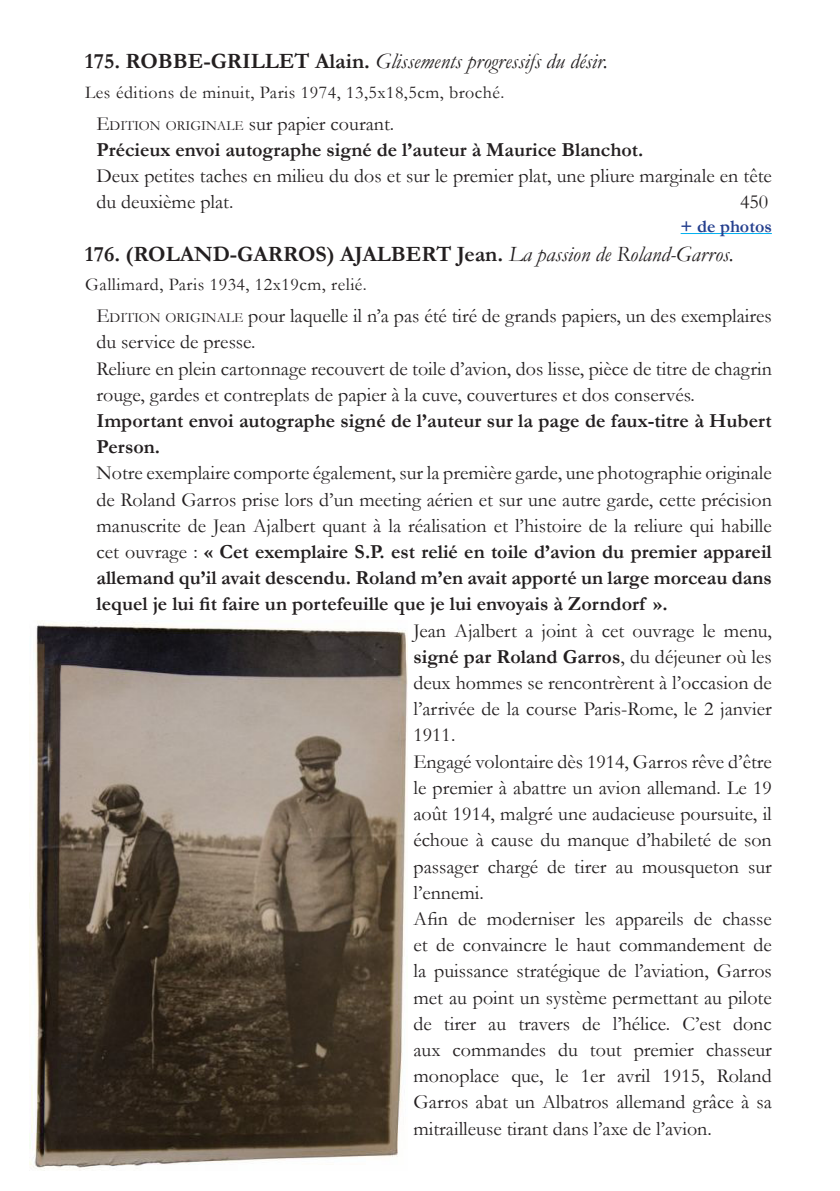
<style>
.page{position:relative;width:840px;height:1191px;background:#fff}
.page>*{position:absolute;margin:0;border:0;box-sizing:border-box;transform-origin:0 0}
.t1{font:700 22px "Garamond";color:#231f20}
.t2{font:italic 22px "Garamond";color:#231f20}
.t3{font:20px/26.2px "Garamond";color:#231f20}
.t4{font:700 20px/26.2px "Garamond";color:#231f20}
.t5{font:18px "Garamond";letter-spacing:.025em;color:#231f20}
.t6{font:700 18px "Garamond";color:#253f8e}
.s1{font-weight:700;font-style:normal}
.s2{font-weight:400}
.s3{font-weight:400;font-size:14px}
.s4{font-weight:400;font-style:italic}
.s5{font-style:inherit}
.s6{font-size:14px}
.s7{font-weight:700}
</style>
<div class="page">
<hr style="left:680px;top:233px;width:91px;height:1px;background:#00b0f0">
<img style="left:29px;top:620px;width:378px;height:550px">
<p class="t2" style="left:85px;top:47px;width:524px"><span class="s1">175. ROBBE-GRILLET Alain.</span> Glissements progressifs du désir.</p>
<p class="t5" style="left:85px;top:80px;width:420px">Les éditions de minuit, Paris 1974, 13,5x18,5cm, broché.</p>
<p class="t4" style="left:96px;top:110px;width:548px"><span class="s2">E</span><span class="s3">DITION ORIGINALE</span> <span class="s2">sur papier courant.<br></span>Précieux envoi autographe signé de l’auteur à Maurice Blanchot.</p>
<p class="t3" style="left:96px;top:162px;width:676px">Deux petites taches en milieu du dos et sur le premier plat, une pliure marginale en tête du deuxième plat.</p>
<p class="t3" style="left:739px;top:188px;width:30px">450</p>
<p class="t6" style="left:680px;top:214px;width:93px">+ de photos</p>
<p class="t1" style="left:85px;top:239px;width:650px">176. (ROLAND-GARROS) AJALBERT Jean. <span class="s4">La passion de Roland-Garros.</span></p>
<p class="t5" style="left:85px;top:272px;width:283px">Gallimard, Paris 1934, 12x19cm, relié.</p>
<p class="t3" style="left:96px;top:302px;width:676px"><span class="s5">E</span><span class="s6">DITION ORIGINALE</span> pour laquelle il n’a pas été tiré de grands papiers, un des exemplaires du service de presse.<br>Reliure en plein cartonnage recouvert de toile d’avion, dos lisse, pièce de titre de chagrin rouge, gardes et contreplats de papier à la cuve, couvertures et dos conservés.</p>
<p class="t4" style="left:96px;top:407px;width:676px">Important envoi autographe signé de l’auteur sur la page de faux-titre à Hubert<br>Person.</p>
<p class="t3" style="left:96px;top:459px;width:676px;text-align:justify">Notre exemplaire comporte également, sur la première garde, une photographie originale de Roland Garros prise lors d’un meeting aérien et sur une autre garde, cette précision manuscrite de Jean Ajalbert quant à la réalisation et l’histoire de la reliure qui habille cet ouvrage : <span class="s7">« Cet exemplaire S.P. est relié en toile d’avion du premier appareil allemand qu’il avait descendu. Roland m’en avait apporté un large morceau dans lequel je lui fit faire un portefeuille que je lui envoyais à Zorndorf ».</span></p>
<p class="t3" style="left:413px;top:617px;width:360px">Jean Ajalbert a joint à cet ouvrage le menu, <span class="s7">signé par Roland Garros</span>, du déjeuner où les deux hommes se rencontrèrent à l’occasion de l’arrivée de la course Paris-Rome, le 2 janvier 1911.<br>Engagé volontaire dès 1914, Garros rêve d’être le premier à abattre un avion allemand. Le 19 août 1914, malgré une audacieuse poursuite, il échoue à cause du manque d’habileté de son passager chargé de tirer au mousqueton sur l’ennemi.<br>Afin de moderniser les appareils de chasse et de convaincre le haut commandement de la puissance stratégique de l’aviation, Garros met au point un système permettant au pilote de tirer au travers de l’hélice. C’est donc aux commandes du tout premier chasseur monoplace que, le 1er avril 1915, Roland Garros abat un Albatros allemand grâce à sa mitrailleuse tirant dans l’axe de l’avion.</p>
</div>
